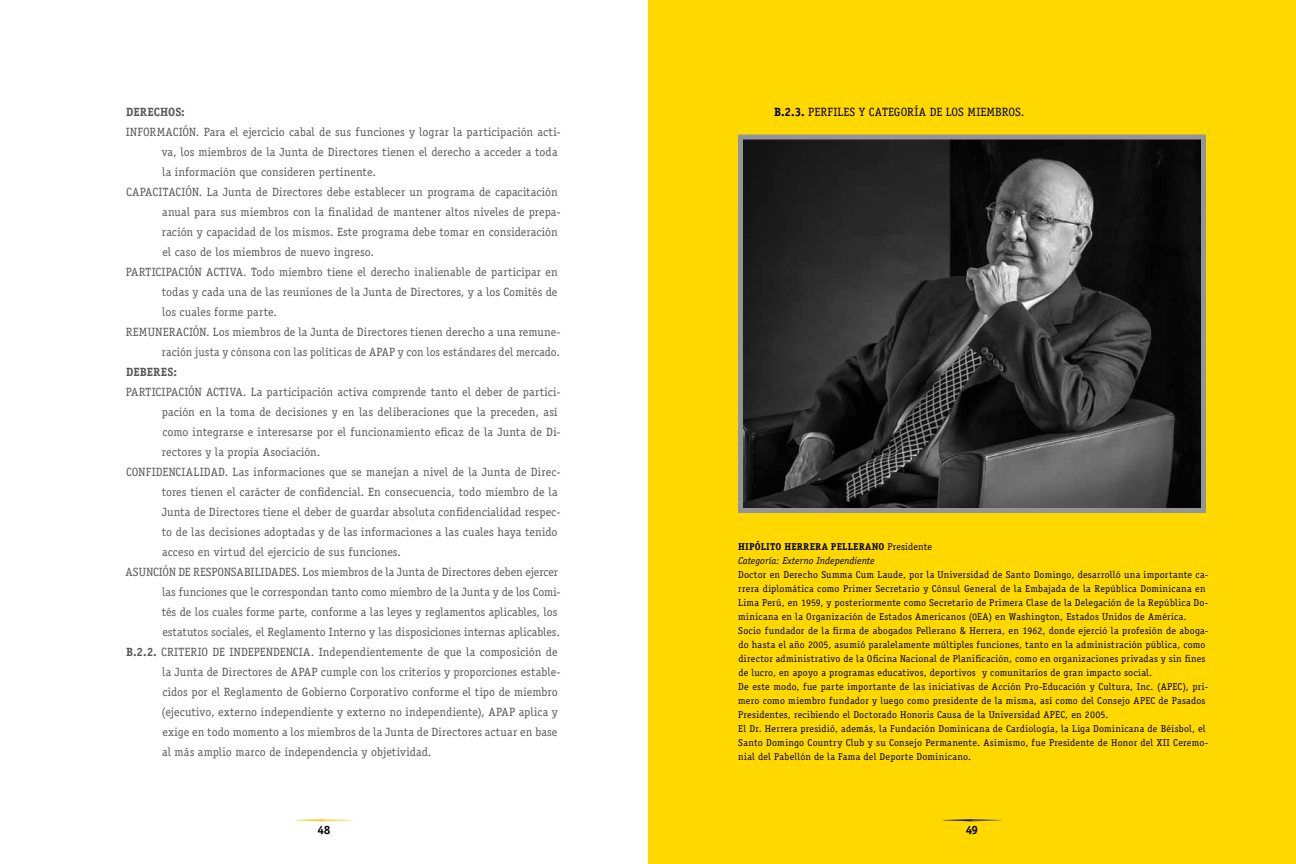
<style>
.page{position:relative;width:1296px;height:864px;background:#fff}
.page>*{position:absolute;margin:0;border:0;box-sizing:border-box;transform-origin:0 0}
.t1{font:12px/20px "Officina Serif Std";color:#58595b}
.t2{font:12px "Officina Serif Std";color:#000}
.t3{font:700 12px "Officina Serif Std";color:#58595b}
.t4{font:700 12px "Officina Serif Std";color:#000}
.t5{font:10px/14px "Officina Serif Std";letter-spacing:.02em;color:#000}
.t6{font:italic 10px/14px "Officina Serif Std";color:#000}
.s1{font-weight:700}
.s2{font-weight:700;font-style:normal}
.s3{font-style:normal}
</style>
<div class="page">
<div style="left:648px;top:0;width:648px;height:864px;background:#ffd800"></div>
<svg style="left:943px;top:819px;width:58px;height:2px"></svg>
<svg style="left:295px;top:819px;width:58px;height:2px"></svg>
<img style="left:744px;top:140px;width:456px;height:367px">
<div style="left:738px;top:134px;width:468px;height:379px;border:5px solid #939598"></div>
<p class="t3" style="left:126px;top:104px;width:60px">DERECHOS:</p>
<p class="t1" style="left:126px;top:122px;width:436px">INFORMACIÓN. Para el ejercicio cabal de sus funciones y lograr la participación acti-</p>
<p class="t1" style="left:162px;top:142px;width:397px">va, los miembros de la Junta de Directores tienen el derecho a acceder a toda</p>
<p class="t1" style="left:162px;top:162px;width:215px">la información que consideren pertinente.</p>
<p class="t1" style="left:126px;top:182px;width:433px">CAPACITACIÓN. La Junta de Directores debe establecer un programa de capacitación</p>
<p class="t1" style="left:162px;top:202px;width:400px">anual para sus miembros con la finalidad de mantener altos niveles de prepa-</p>
<p class="t1" style="left:162px;top:222px;width:397px">ración y capacidad de los mismos. Este programa debe tomar en consideración</p>
<p class="t1" style="left:162px;top:242px;width:213px">el caso de los miembros de nuevo ingreso.</p>
<p class="t1" style="left:126px;top:262px;width:433px">PARTICIPACIÓN ACTIVA. Todo miembro tiene el derecho inalienable de participar en</p>
<p class="t1" style="left:162px;top:282px;width:397px">todas y cada una de las reuniones de la Junta de Directores, y a los Comités de</p>
<p class="t1" style="left:162px;top:302px;width:116px">los cuales forme parte.</p>
<p class="t1" style="left:126px;top:322px;width:436px">REMUNERACIÓN. Los miembros de la Junta de Directores tienen derecho a una remune-</p>
<p class="t1" style="left:162px;top:342px;width:399px">ración justa y cónsona con las políticas de APAP y con los estándares del mercado.</p>
<p class="t3" style="left:126px;top:364px;width:52px">DEBERES:</p>
<p class="t1" style="left:126px;top:382px;width:436px">PARTICIPACIÓN ACTIVA. La participación activa comprende tanto el deber de partici-</p>
<p class="t1" style="left:162px;top:402px;width:397px">pación en la toma de decisiones y en las deliberaciones que la preceden, así</p>
<p class="t1" style="left:162px;top:422px;width:400px">como integrarse e interesarse por el funcionamiento eficaz de la Junta de Di-</p>
<p class="t1" style="left:162px;top:442px;width:160px">rectores y la propia Asociación.</p>
<p class="t1" style="left:126px;top:462px;width:436px">CONFIDENCIALIDAD. Las informaciones que se manejan a nivel de la Junta de Direc-</p>
<p class="t1" style="left:162px;top:482px;width:397px">tores tienen el carácter de confidencial. En consecuencia, todo miembro de la</p>
<p class="t1" style="left:162px;top:502px;width:401px">Junta de Directores tiene el deber de guardar absoluta confidencialidad respec-</p>
<p class="t1" style="left:162px;top:522px;width:397px">to de las decisiones adoptadas y de las informaciones a las cuales haya tenido</p>
<p class="t1" style="left:162px;top:542px;width:240px">acceso en virtud del ejercicio de sus funciones.</p>
<p class="t1" style="left:125px;top:562px;width:434px">ASUNCIÓN DE RESPONSABILIDADES. Los miembros de la Junta de Directores deben ejercer</p>
<p class="t1" style="left:162px;top:582px;width:400px">las funciones que le correspondan tanto como miembro de la Junta y de los Comi-</p>
<p class="t1" style="left:162px;top:602px;width:397px">tés de los cuales forme parte, conforme a las leyes y reglamentos aplicables, los</p>
<p class="t1" style="left:162px;top:622px;width:399px">estatutos sociales, el Reglamento Interno y las disposiciones internas aplicables.</p>
<p class="t1" style="left:126px;top:642px;width:48px"><span class="s1">B.2.2.</span> Criterio</p>
<p class="t1" style="left:213px;top:642px;width:25px">de independencia</p>
<p class="t1" style="left:162px;top:642px;width:401px;text-indent:149px">. Independientemente de que la composición de la Junta de Directores de APAP cumple con los criterios y proporciones estable&shy;cidos por el Reglamento de Gobierno Corporativo conforme el tipo de miembro (ejecutivo, externo independiente y externo no independiente), APAP aplica y exige en todo momento a los miembros de la Junta de Directores actuar en base al más amplio marco de independencia y objetividad.</p>
<p class="t2" style="left:774px;top:105px;width:48px"><span class="s1">B.2.3.</span> Perfiles</p>
<p class="t2" style="left:859px;top:105px;width:18px">y categor</p>
<p class="t2" style="left:914px;top:105px;width:39px">íade los</p>
<p class="t2" style="left:968px;top:105px;width:8px">miembros</p>
<p class="t2" style="left:1021px;top:105px;width:5px">.</p>
<p class="t6" style="left:738px;top:540px;width:196px"><span class="s2">HIPÓLITO HERRERA PELLERANO</span> <span class="s3">Presidente<br></span>Categoría: Externo Independiente</p>
<p class="t5" style="left:738px;top:568px;width:472px">Doctor en Derecho Summa Cum Laude, por la Universidad de Santo Domingo, desarrolló una importante ca&shy;rrera diplomática como Primer Secretario y Cónsul General de la Embajada de la República Dominicana en Lima Perú, en 1959, y posteriormente como Secretario de Primera Clase de la Delegación de la República Do&shy;minicana en la Organización de Estados Americanos (0EA) en Washington, Estados Unidos de América.<br>Socio fundador de la firma de abogados Pellerano &amp; Herrera, en 1962, donde ejerció la profesión de aboga&shy;do hasta el año 2005, asumió paralelamente múltiples funciones, tanto en la administración pública, como director administrativo de la Oficina Nacional de Planificación, como en organizaciones privadas y sin fines de lucro, en apoyo a programas educativos, deportivos y comunitarios de gran impacto social.<br>De este modo, fue parte importante de las iniciativas de Acción Pro-Educación y Cultura, Inc. (APEC), pri&shy;mero como miembro fundador y luego como presidente de la misma, así como del Consejo APEC de Pasados Presidentes, recibiendo el Doctorado Honoris Causa de la Universidad APEC, en 2005.<br>El Dr. Herrera presidió, además, la Fundación Dominicana de Cardiología, la Liga Dominicana de Béisbol, el Santo Domingo Country Club y su Consejo Permanente. Asimismo, fue Presidente de Honor del XII Ceremo&shy;nial del Pabellón de la Fama del Deporte Dominicano.</p>
<p class="t4" style="left:318px;top:823px;width:14px">48</p>
<p class="t4" style="left:966px;top:823px;width:14px">49</p>
</div>
